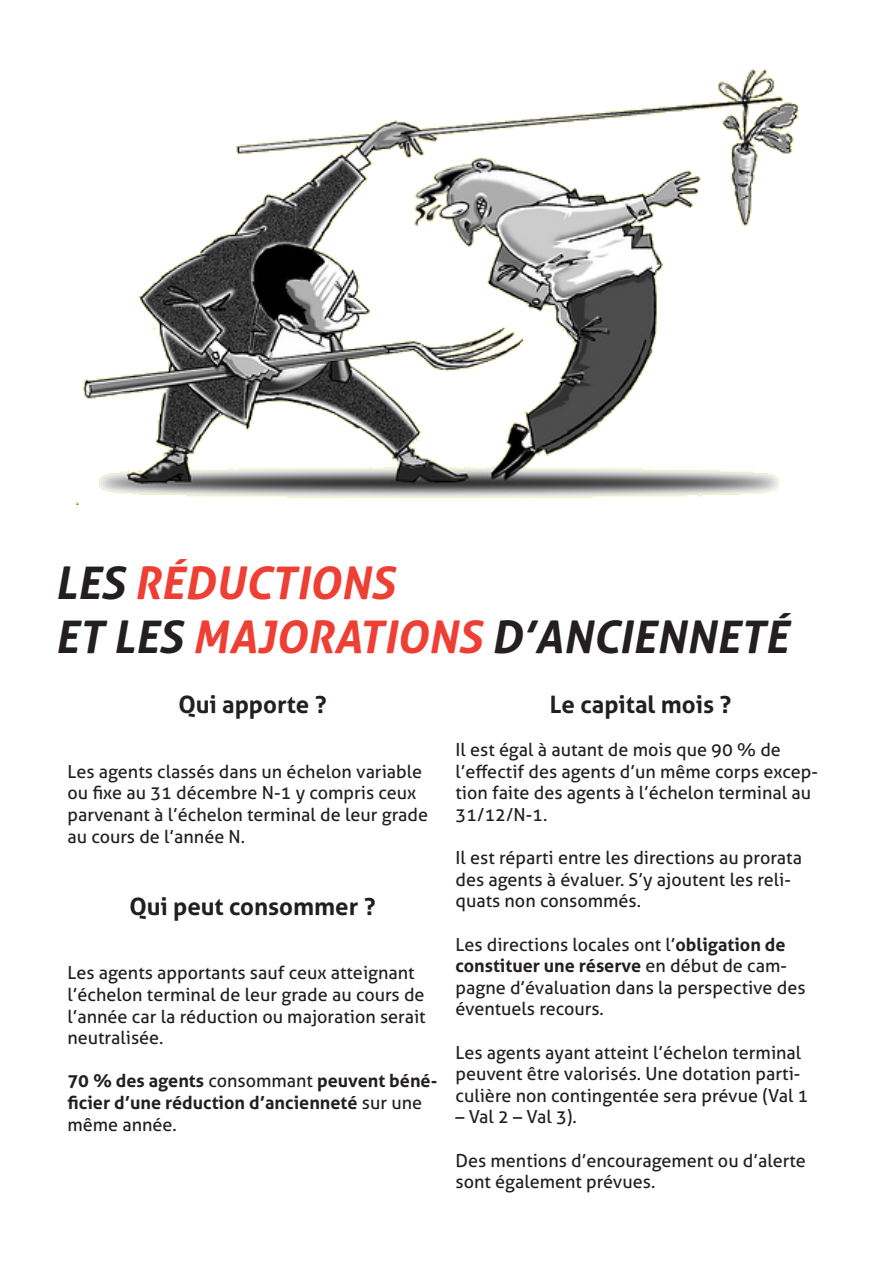
<style>
.page{position:relative;width:893px;height:1263px;background:#fff}
.page>*{position:absolute;margin:0;border:0;box-sizing:border-box;transform-origin:0 0}
.t1{font:italic 700 45px "Aller";color:#231f20}
.t2{font:italic 700 45px "Aller";color:#ee3f34}
.t3{font:700 24px "Aller";color:#231f20}
.t4{font:18px/21.6px "Aller";color:#231f20}
.t5{font:700 18px/21.6px "Aller";color:#231f20}
.s1{color:#231f20}
.s2{color:#ee3f34}
.s3{font-weight:400}
.s4{font-weight:700}
</style>
<div class="page">
<img style="left:75px;top:69px;width:724px;height:436px">
<p class="t2" style="left:55px;top:555px;width:341px"><span class="s1">LES</span> RÉDUCTIONS</p>
<p class="t1" style="left:55px;top:609px;width:735px">ET LES <span class="s2">MAJORATIONS</span> D’ANCIENNETÉ</p>
<p class="t3" style="left:178px;top:689px;width:150px">Qui apporte ?</p>
<p class="t4" style="left:67px;top:760px;width:362px">Les agents classés dans un échelon variable ou fixe au 31 décembre N-1 y compris ceux parvenant à l’échelon terminal de leur grade au cours de l’année N.</p>
<p class="t3" style="left:129px;top:891px;width:248px">Qui peut consommer ?</p>
<p class="t4" style="left:67px;top:962px;width:360px">Les agents apportants sauf ceux atteignant l’échelon terminal de leur grade au cours de l’année car la réduction ou majoration serait neutralisée.</p>
<p class="t5" style="left:67px;top:1070px;width:371px">70 % des agents <span class="s3">consommant</span> peuvent béné&shy;ficier d’une réduction d’ancienneté <span class="s3">sur une même année.</span></p>
<p class="t3" style="left:550px;top:689px;width:183px">Le capital mois ?</p>
<p class="t4" style="left:455px;top:739px;width:364px">Il est égal à autant de mois que 90 % de l’effectif des agents d’un même corps excep&shy;tion faite des agents à l’échelon terminal au 31/12/N-1.</p>
<p class="t4" style="left:455px;top:847px;width:348px">Il est réparti entre les directions au prorata des agents à évaluer. S’y ajoutent les reli&shy;quats non consommés.</p>
<p class="t4" style="left:455px;top:933px;width:352px">Les directions locales ont l’<span class="s4">obligation de constituer une réserve</span> en début de cam&shy;pagne d’évaluation dans la perspective des éventuels recours.</p>
<p class="t4" style="left:455px;top:1041px;width:354px">Les agents ayant atteint l’échelon terminal peuvent être valorisés. Une dotation parti&shy;culière non contingentée sera prévue (Val 1</p>
<p class="t4" style="left:455px;top:1106px;width:123px">– Val 2 – Val 3).</p>
<p class="t4" style="left:455px;top:1149px;width:352px">Des mentions d’encouragement ou d’alerte sont également prévues.</p>
</div>
